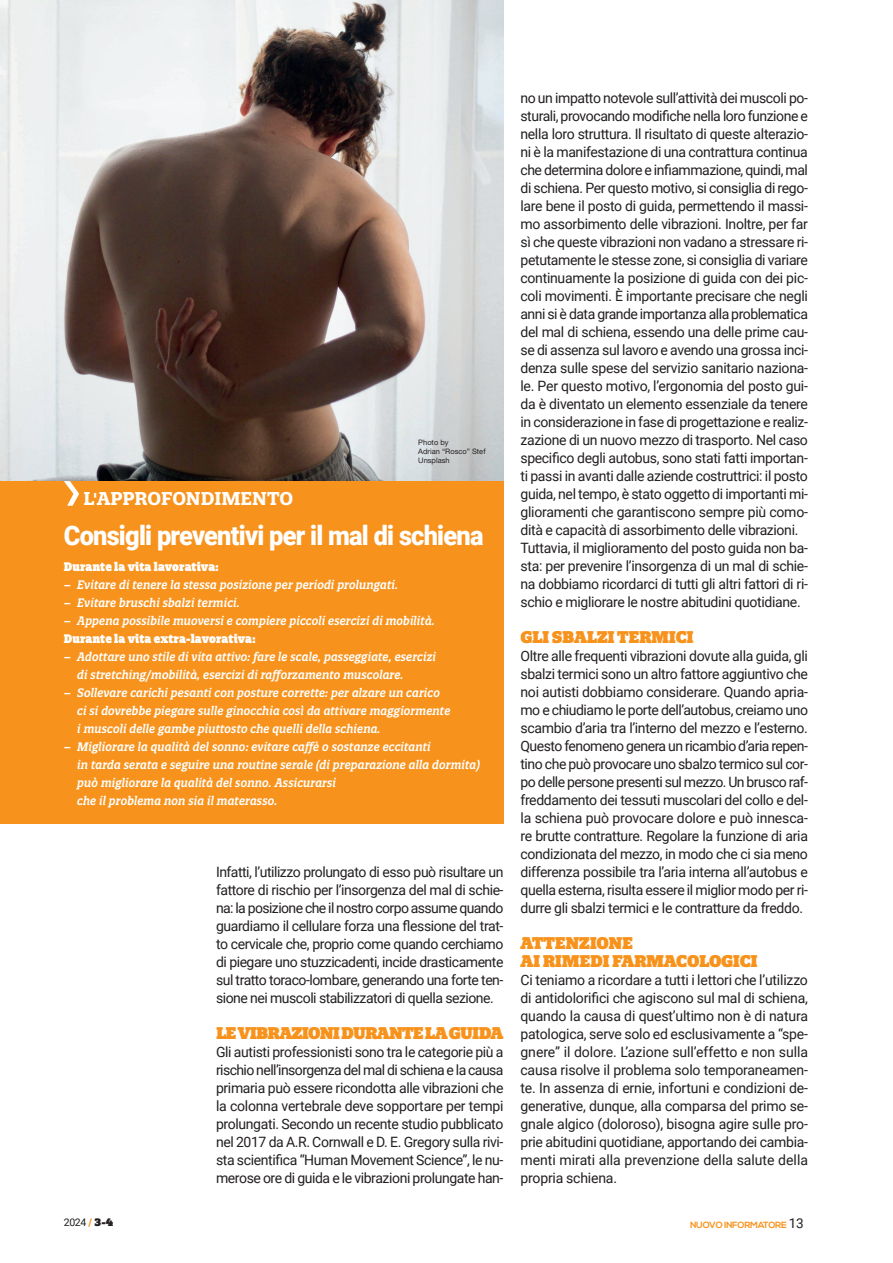
<style>
.page{position:relative;width:893px;height:1263px;background:#fff}
.page>*{position:absolute;margin:0;border:0;box-sizing:border-box;transform-origin:0 0}
.t1{font:900 27px "Roboto";letter-spacing:-.03em;color:#fff;scale:.94 1}
.t2{font:700 18px "Quatro Slab";color:#fff}
.Body_Copy_Capolettera{font:900 16.5px "Quatro Slab";letter-spacing:-.02em;color:#f7931d}
.Body_Copy_Capolettera-2{font:900 16.5px "Quatro Slab";letter-spacing:-.045em;color:#f7931d}
.Body_Copy_Capolettera-3{font:14.25px/18px "Roboto";letter-spacing:-.025em;color:#231f20;text-align:justify}
.t3{font:italic 600 12px/18px "Quatro Slab";letter-spacing:.01em;color:#fff;scale:.9 1}
.t4{font:900 12px "Quatro Slab";letter-spacing:.01em;color:#fff;scale:.9 1}
.t5{font:10.5px "Roboto";color:#231f20}
.t6{font:700 9px "Nexa";letter-spacing:-.03em;color:#f7931d}
.t7{font:7.5px "Helvetica Neue LT Std";color:#231f20}
.s1{font-weight:900;color:#f7931d}
.s2{font-family:"Quatro Slab";font-weight:900}
.s3{font-family:"Roboto";font-weight:400;font-size:13.5px;color:#231f20}
</style>
<div class="page">
<img style="left:0;top:0;width:503px;height:481px">
<div style="left:0;top:481px;width:503px;height:342px;background:#f7931d"></div>
<svg style="left:64px;top:481px;width:15px;height:25px"></svg>
<p class="t7" style="left:418px;top:438px;width:32px">Photo by</p>
<p class="t7" style="left:418px;top:447px;width:69px">Adrian “Rosco” Stef</p>
<p class="t7" style="left:418px;top:456px;width:33px">Unsplash</p>
<p class="t2" style="left:83px;top:487px;width:211px">L'APPROFONDIMENTO</p>
<p class="t1" style="left:64px;top:516px;width:448px">Consigli preventivi per il mal di schiena</p>
<p class="t4" style="left:64px;top:559px;width:174px">Durante la vita lavorativa:</p>
<p class="t3" style="left:64px;top:576px;width:373px">– Evitare di tenere la stessa posizione per periodi prolungati.</p>
<p class="t3" style="left:64px;top:594px;width:197px">– Evitare bruschi sbalzi termici.</p>
<p class="t3" style="left:64px;top:612px;width:414px">– Appena possibile muoversi e compiere piccoli esercizi di mobilità.</p>
<p class="t4" style="left:64px;top:631px;width:215px">Durante la vita extra-lavorativa:</p>
<p class="t3" style="left:64px;top:648px;width:415px">– Adottare uno stile di vita attivo: fare le scale, passeggiate, esercizi</p>
<p class="t3" style="left:77px;top:666px;width:364px">di stretching/mobilità, esercizi di rafforzamento muscolare.</p>
<p class="t3" style="left:64px;top:684px;width:419px">– Sollevare carichi pesanti con posture corrette: per alzare un carico</p>
<p class="t3" style="left:77px;top:702px;width:416px">ci si dovrebbe piegare sulle ginocchia così da attivare maggiormente i muscoli delle gambe piuttosto che quelli della schiena.</p>
<p class="t3" style="left:64px;top:738px;width:409px">– Migliorare la qualità del sonno: evitare caffè o sostanze eccitanti</p>
<p class="t3" style="left:77px;top:756px;width:449px">in tarda serata e seguire una routine serale (di preparazione alla dormita)</p>
<p class="t3" style="left:77px;top:774px;width:289px">può migliorare la qualità del sonno. Assicurarsi</p>
<p class="t3" style="left:77px;top:792px;width:224px">che il problema non sia il materasso.</p>
<p class="Body_Copy_Capolettera-3" style="left:216px;top:862px;width:289px">Infatti, l’utilizzo prolungato di esso può risultare un fattore di rischio per l’insorgenza del mal di schie&shy;na: la posizione che il nostro corpo assume quando guardiamo il cellulare forza una flessione del trat&shy;to cervicale che, proprio come quando cerchiamo di piegare uno stuzzicadenti, incide drasticamente sul tratto toraco-lombare, generando una forte ten&shy;sione nei muscoli stabilizzatori di quella sezione.</p>
<p class="Body_Copy_Capolettera-2" style="left:216px;top:1023px;width:289px">LE VIBRAZIONI DURANTE LA GUIDA</p>
<p class="Body_Copy_Capolettera-3" style="left:216px;top:1042px;width:289px">Gli autisti professionisti sono tra le categorie più a rischio nell’insorgenza del mal di schiena e la causa primaria può essere ricondotta alle vibrazioni che la colonna vertebrale deve sopportare per tempi prolungati. Secondo un recente studio pubblicato nel 2017 da A.R. Cornwall e D. E. Gregory sulla rivi&shy;sta scientifica “Human Movement Science”, le nu&shy;merose ore di guida e le vibrazioni prolungate han-</p>
<p class="Body_Copy_Capolettera-3" style="left:520px;top:88px;width:289px">no un impatto notevole sull’attività dei muscoli po&shy;sturali, provocando modifiche nella loro funzione e nella loro struttura. Il risultato di queste alterazio&shy;ni è la manifestazione di una contrattura continua che determina dolore e infiammazione, quindi, mal di schiena. Per questo motivo, si consiglia di rego&shy;lare bene il posto di guida, permettendo il massi&shy;mo assorbimento delle vibrazioni. Inoltre, per far sì che queste vibrazioni non vadano a stressare ri&shy;petutamente le stesse zone, si consiglia di variare continuamente la posizione di guida con dei pic&shy;coli movimenti. È importante precisare che negli anni si è data grande importanza alla problematica del mal di schiena, essendo una delle prime cau&shy;se di assenza sul lavoro e avendo una grossa inci&shy;denza sulle spese del servizio sanitario naziona&shy;le. Per questo motivo, l’ergonomia del posto gui&shy;da è diventato un elemento essenziale da tenere in considerazione in fase di progettazione e realiz&shy;zazione di un nuovo mezzo di trasporto. Nel caso specifico degli autobus, sono stati fatti importan&shy;ti passi in avanti dalle aziende costruttrici: il posto guida, nel tempo, è stato oggetto di importanti mi&shy;glioramenti che garantiscono sempre più como&shy;dità e capacità di assorbimento delle vibrazioni.</p>
<p class="Body_Copy_Capolettera-3" style="left:520px;top:538px;width:289px">Tuttavia, il miglioramento del posto guida non ba&shy;sta: per prevenire l’insorgenza di un mal di schie&shy;na dobbiamo ricordarci di tutti gli altri fattori di ri&shy;schio e migliorare le nostre abitudini quotidiane.</p>
<p class="Body_Copy_Capolettera" style="left:520px;top:627px;width:175px">GLI SBALZI TERMICI</p>
<p class="Body_Copy_Capolettera-3" style="left:520px;top:646px;width:289px">Oltre alle frequenti vibrazioni dovute alla guida, gli sbalzi termici sono un altro fattore aggiuntivo che noi autisti dobbiamo considerare. Quando apria&shy;mo e chiudiamo le porte dell’autobus, creiamo uno scambio d’aria tra l’interno del mezzo e l’esterno.<br>Questo fenomeno genera un ricambio d’aria repen&shy;tino che può provocare uno sbalzo termico sul cor&shy;po delle persone presenti sul mezzo. Un brusco raf&shy;freddamento dei tessuti muscolari del collo e del&shy;la schiena può provocare dolore e può innesca&shy;re brutte contratture. Regolare la funzione di aria condizionata del mezzo, in modo che ci sia meno differenza possibile tra l’aria interna all’autobus e quella esterna, risulta essere il miglior modo per ri&shy;durre gli sbalzi termici e le contratture da freddo.</p>
<p class="Body_Copy_Capolettera" style="left:520px;top:933px;width:114px">ATTENZIONE</p>
<p class="Body_Copy_Capolettera" style="left:520px;top:951px;width:239px">AI RIMEDI FARMACOLOGICI</p>
<p class="Body_Copy_Capolettera-3" style="left:520px;top:970px;width:289px">Ci teniamo a ricordare a tutti i lettori che l’utilizzo di antidolorifici che agiscono sul mal di schiena, quando la causa di quest’ultimo non è di natura patologica, serve solo ed esclusivamente a “spe&shy;gnere” il dolore. L’azione sull’effetto e non sulla causa risolve il problema solo temporaneamen&shy;te. In assenza di ernie, infortuni e condizioni de&shy;generative, dunque, alla comparsa del primo se&shy;gnale algico (doloroso), bisogna agire sulle pro&shy;prie abitudini quotidiane, apportando dei cambia&shy;menti mirati alla prevenzione della salute della propria schiena.</p>
<p class="t5" style="left:64px;top:1215px;width:51px">2024 <span class="s1">/</span> <span class="s2">3-4</span></p>
<p class="t6" style="left:690px;top:1220px;width:115px">NUOVO INFORMATORE <span class="s3">13</span></p>
</div>
